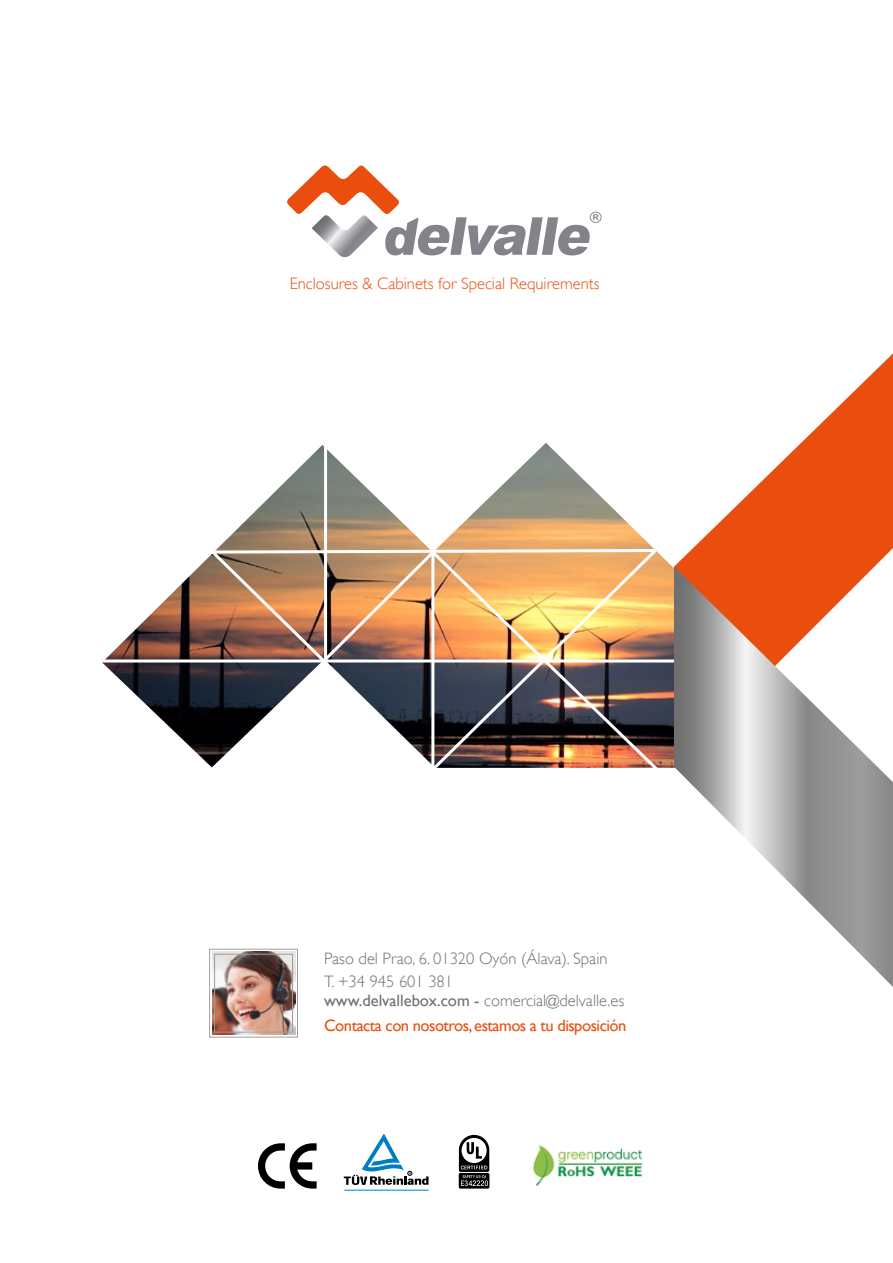
<style>
.page{position:relative;width:893px;height:1263px;background:#fff}
.page>*{position:absolute;margin:0;border:0;box-sizing:border-box;transform-origin:0 0}
.t1{font:16.5px/24.8px "Gill Sans";letter-spacing:-.03em;color:#e94e0f}
.t2{font:300 16.5px/22.5px "Gill Sans";color:#706f6f}
.t3{font:300 16.5px "Gill Sans";color:#e94e0f}
.s1{color:#706f6f}
.s2{font-weight:300;color:#706f6f}
</style>
<div class="page">
<img style="left:102px;top:445px;width:572px;height:323px">
<svg style="left:207px;top:665px;width:222px;height:103px"></svg>
<img style="left:199px;top:547px;width:318px;height:118px">
<hr style="left:431px;top:508px;width:3px;height:301px;background:#fff">
<hr style="left:324px;top:436px;width:3px;height:229px;background:#fff">
<hr style="left:102px;top:659px;width:674px;height:3px;background:#fff">
<img style="left:429px;top:548px;width:234px;height:220px">
<svg style="left:517px;top:443px;width:157px;height:254px"></svg>
<svg style="left:674px;top:353px;width:219px;height:214px"></svg>
<svg style="left:674px;top:567px;width:219px;height:420px"></svg>
<svg style="left:287px;top:165px;width:315px;height:93px"></svg>
<img style="left:209px;top:948px;width:89px;height:90px">
<div style="left:214px;top:954px;width:79px;height:78px;border:1px solid #9d9d9c"></div>
<img style="left:532px;top:1144px;width:111px;height:42px">
<svg style="left:258px;top:1143px;width:59px;height:45px"></svg>
<svg style="left:459px;top:1135px;width:30px;height:53px"></svg>
<hr style="left:344px;top:1189px;width:85px;height:2px;background:#008eca">
<svg style="left:344px;top:1133px;width:84px;height:52px"></svg>
<p class="t3" style="left:290px;top:273px;width:311px">Enclosures &amp; Cabinets for Special Requirements</p>
<p class="t2" style="left:324px;top:947px;width:285px">Paso del Prao, 6. 01320 Oyón (Álava). Spain<br>T. +34 945 601 381</p>
<p class="t1" style="left:324px;top:988px;width:304px"><span class="s1">www.delvallebox.com -</span> <span class="s2">comercial@delvalle.es<br></span>Contacta con nosotros, estamos a tu disposición</p>
</div>
